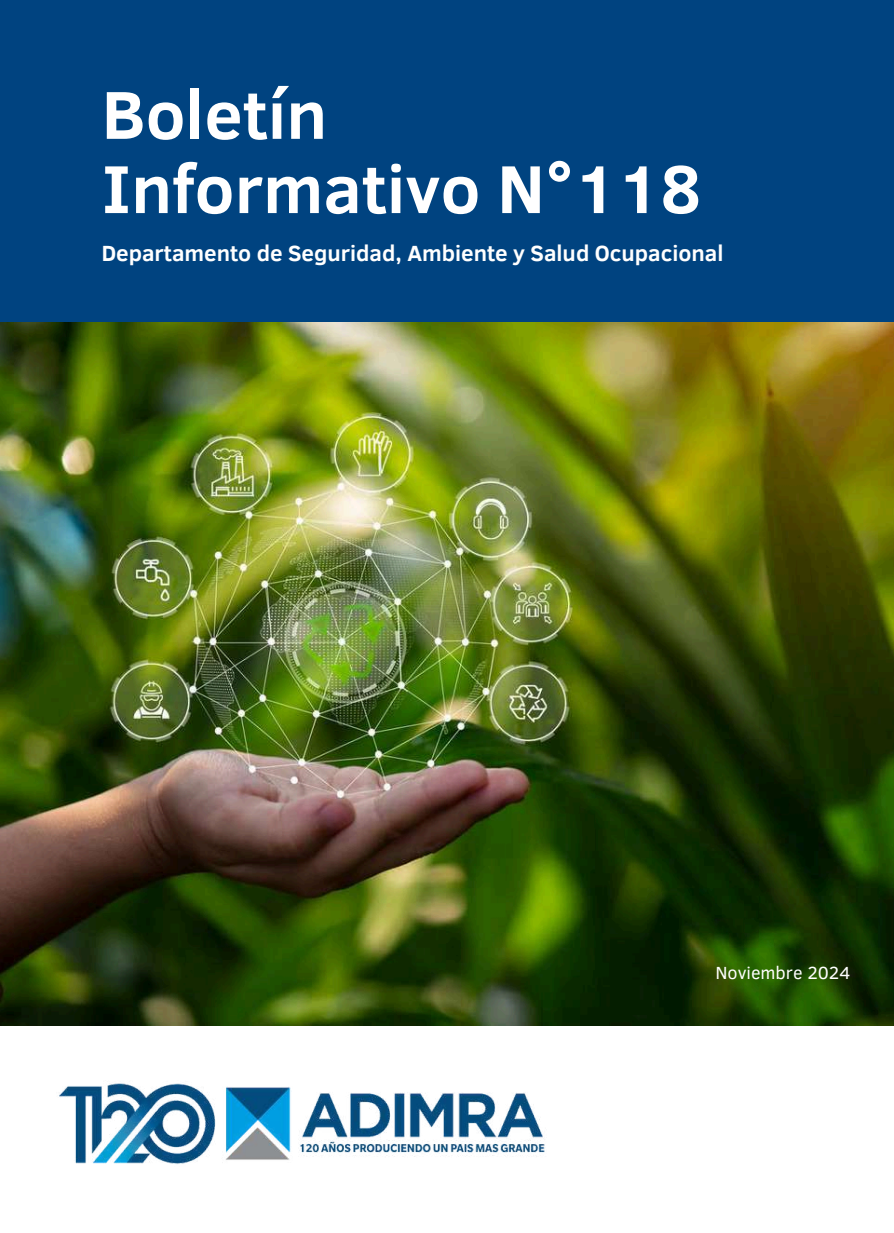
<style>
.page{position:relative;width:894px;height:1233px;background:#fff}
.page>*{position:absolute;margin:0;border:0;box-sizing:border-box;transform-origin:0 0}
.t1{font:700 69.15px/74.2px "Clear Sans";color:#fff}
.t2{font:700 22.5px "Clear Sans";color:#fff}
.t3{font:18px "Clear Sans";color:#fff}
</style>
<div class="page">
<div style="left:0;top:0;width:893px;height:349px;background:#004380"></div>
<img style="left:0;top:322px;width:892px;height:703px">
<img style="left:59px;top:1083px;width:486px;height:81px">
<h1 class="t1" style="left:102px;top:74px;width:600px">Boletín<br>Informativo N°118</h1>
<p class="t2" style="left:102px;top:237px;width:623px">Departamento de Seguridad, Ambiente y Salud Ocupacional</p>
<p class="t3" style="left:715px;top:960px;width:137px">Noviembre 2024</p>
</div>
